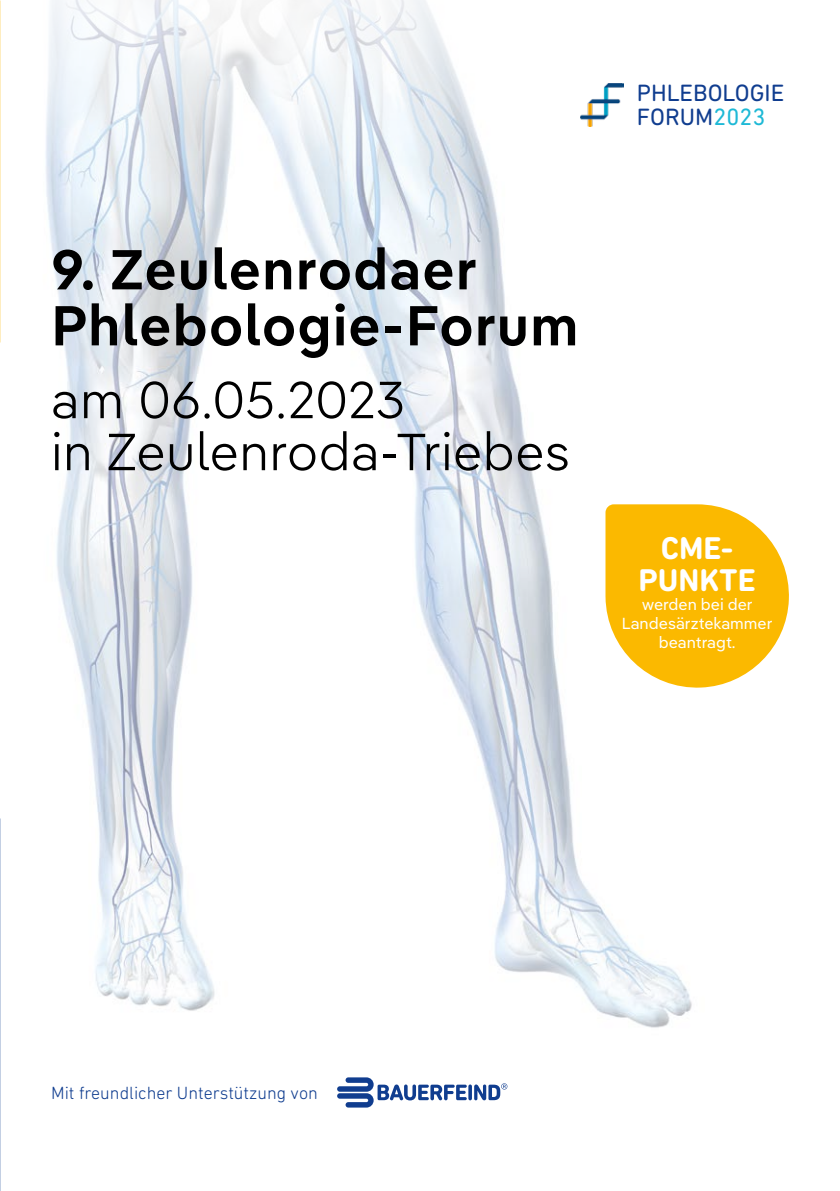
<style>
.page{position:relative;width:840px;height:1191px;background:#fff}
.page>*{position:absolute;margin:0;border:0;box-sizing:border-box;transform-origin:0 0}
.t1{font:600 56px/56px "Pangea Text";letter-spacing:.005em;color:#000}
.t2{font:300 52px/52px "Pangea Afrikan Text Trial";letter-spacing:.005em;color:#000}
.t3{font:700 32px/32px "DIN Next Rounded LT Pro";color:#fff;text-align:center}
.t4{font:24px/24px "DIN Next Rounded LT Pro";color:#103d8f}
.t5{font:300 18px "DIN Next Rounded LT Pro";color:#103d8f}
.t6{font:16px/19.2px "Pangea Text";color:#fff;text-align:center}
.s1{color:#1eb9d6}
</style>
<div class="page">
<img style="left:0;top:0;width:692px;height:1084px">
<hr style="left:468px;top:1084px;width:3px;height:16px;background:#103d8f;border-radius:2px">
<svg style="left:337px;top:1077px;width:129px;height:30px"></svg>
<svg style="left:474px;top:1083px;width:33px;height:17px"></svg>
<svg style="left:605px;top:504px;width:184px;height:185px"></svg>
<img style="left:579px;top:83px;width:44px;height:44px">
<h3 class="t4" style="left:636px;top:81px;width:149px">PHLEBOLOGIE<br>FORUM<span class="s1">2023</span></h3>
<h1 class="t1" style="left:51px;top:239px;width:529px">9. Zeulenrodaer<br>Phlebologie-Forum</h1>
<h2 class="t2" style="left:51px;top:371px;width:520px">am 06.05.2023<br>in Zeulenroda-Triebes</h2>
<h3 class="t3" style="left:638px;top:531px;width:119px">CME-<br>PUNKTE</h3>
<p class="t6" style="left:621px;top:594px;width:152px">werden bei der<br>Landesärztekammer beantragt.</p>
<p class="t5" style="left:51px;top:1082px;width:268px">Mit freundlicher Unterstützung von</p>
</div>
